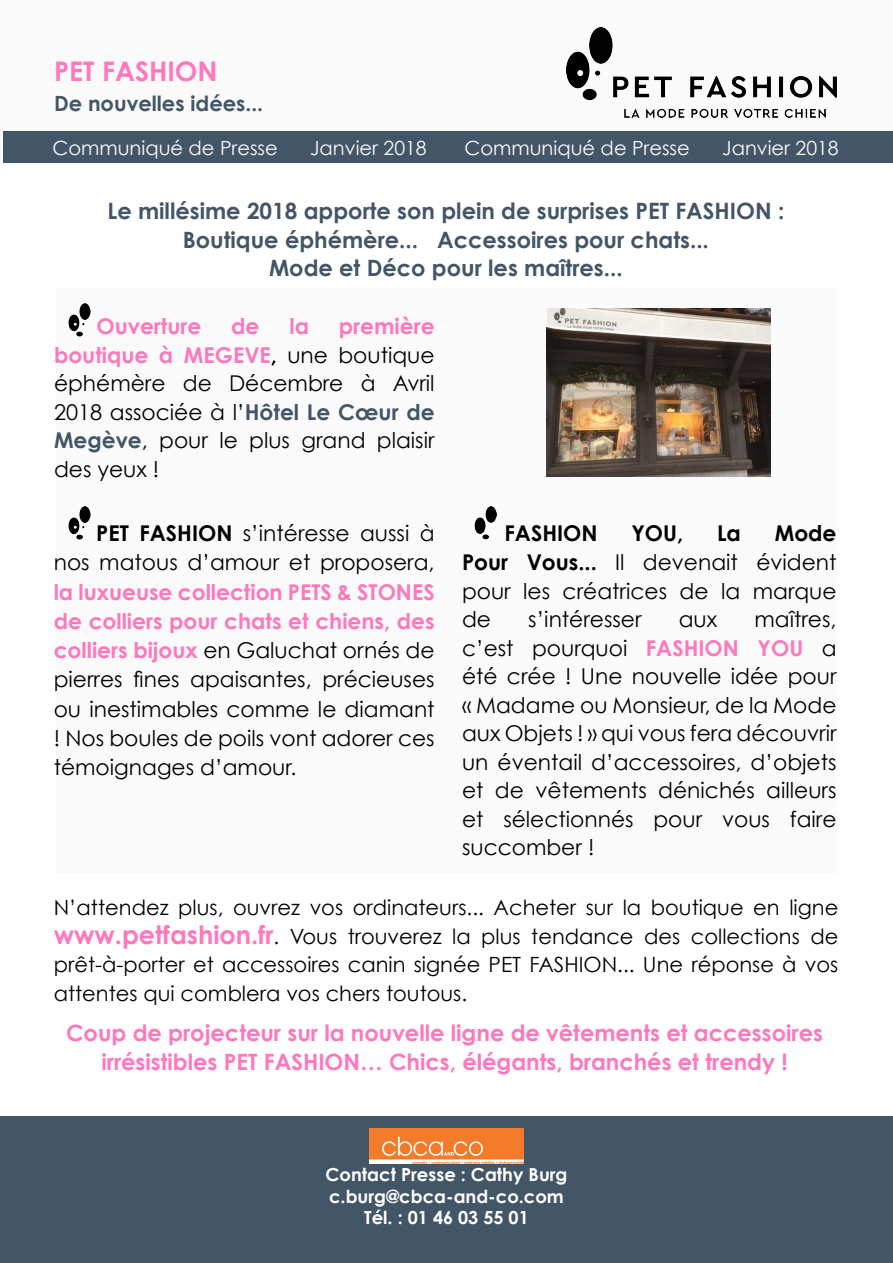
<style>
.page{position:relative;width:893px;height:1263px;background:#fff}
.page>*{position:absolute;margin:0;border:0;box-sizing:border-box;transform-origin:0 0}
.t1{font:700 27px "Century Gothic";color:#ff77bc}
.t2{font:700 22.5px "Century Gothic";color:#435667}
.t3{font:700 22.5px/28.5px "Century Gothic";color:#ff77bc;text-align:center}
.t4{font:21.75px/28.5px "Century Gothic";color:#000;text-align:justify}
.t5{font:700 21.75px "Century Gothic";color:#000}
.t6{font:700 21.75px "Century Gothic";color:#ff77bc}
.t7{font:21px/28.5px "Century Gothic";color:#000;text-align:justify}
.t8{font:700 21px "Century Gothic";color:#435667}
.t9{font:19.5px "Century Gothic";color:#fafafa}
.t10{font:700 18px "Century Gothic";color:#fff}
.s1{font-weight:700;color:#ff77bc}
.s2{font-weight:700}
.s3{font-weight:700;color:#435667}
.s4{font-weight:700;font-size:25.5px;color:#ff77bc}
</style>
<div class="page">
<div style="left:56px;top:288px;width:781px;height:585px;background:#fafafa"></div>
<div style="left:3px;top:0;width:890px;height:162px;background:#fafafa"></div>
<img style="left:567px;top:27px;width:269px;height:91px">
<div style="left:0;top:1116px;width:893px;height:147px;background:#435667"></div>
<img style="left:369px;top:1128px;width:155px;height:35px">
<div style="left:0;top:132px;width:893px;height:31px;background:#435667"></div>
<img style="left:69px;top:304px;width:22px;height:33px">
<img style="left:69px;top:507px;width:22px;height:33px">
<img style="left:475px;top:507px;width:21px;height:33px">
<hr style="left:0;top:0;width:2px;height:162px;background:#fafafa">
<img style="left:546px;top:308px;width:224px;height:169px">
<p class="t1" style="left:54px;top:54px;width:165px">PET FASHION</p>
<p class="t8" style="left:54px;top:90px;width:211px">De nouvelles idées...</p>
<p class="t9" style="left:52px;top:136px;width:227px">Communiqué de Presse</p>
<p class="t9" style="left:310px;top:136px;width:118px">Janvier 2018</p>
<p class="t9" style="left:464px;top:136px;width:227px">Communiqué de Presse</p>
<p class="t9" style="left:722px;top:136px;width:118px">Janvier 2018</p>
<p class="t2" style="left:107px;top:197px;width:678px">Le millésime 2018 apporte son plein de surprises PET FASHION :</p>
<p class="t2" style="left:183px;top:225px;width:528px">Boutique éphémère... Accessoires pour chats...</p>
<p class="t2" style="left:269px;top:254px;width:355px">Mode et Déco pour les maîtres...</p>
<p class="t4" style="left:54px;top:312px;width:382px;text-indent:285px"><span class="s1">première boutique à MEGEVE</span><span class="s2">,</span> une boutique éphémère de Décembre à Avril 2018 associée à l’<span class="s3">Hôtel Le Cœur de Megève</span>, pour le plus grand plaisir des yeux !</p>
<p class="t6" style="left:97px;top:313px;width:106px">Ouverture</p>
<p class="t6" style="left:231px;top:313px;width:30px">de</p>
<p class="t6" style="left:289px;top:313px;width:21px">la</p>
<p class="t4" style="left:54px;top:518px;width:382px;line-height:29.2px;text-indent:43px"><span class="s2">PET FASHION</span> s’intéresse aussi à nos matous d’amour et proposera, <span class="s1">la luxueuse collection PETS &amp; STONES de colliers pour chats et chiens, des colliers bijoux</span> en Galuchat ornés de pierres fines apaisantes, précieuses ou inestimables comme le diamant ! Nos boules de poils vont adorer ces témoignages d’amour.</p>
<p class="t5" style="left:504px;top:519px;width:95px">FASHION</p>
<p class="t5" style="left:631px;top:519px;width:53px">YOU,</p>
<p class="t5" style="left:717px;top:519px;width:25px">La</p>
<p class="t4" style="left:462px;top:518px;width:376px;text-indent:313px"><span class="s2">Mode Pour Vous...</span> Il devenait évident pour les créatrices de la marque de</p>
<p class="t4" style="left:528px;top:605px;width:115px">s’intéresser</p>
<p class="t4" style="left:679px;top:605px;width:40px">aux</p>
<p class="t4" style="left:462px;top:605px;width:376px;text-indent:292px">maîtres, c’est pourquoi <span class="s1">FASHION YOU</span> a été crée ! Une nouvelle idée pour « Madame ou Monsieur, de la Mode aux Objets ! » qui vous fera découvrir un éventail d’accessoires, d’objets et de vêtements dénichés ailleurs et sélectionnés pour vous faire succomber !</p>
<p class="t7" style="left:54px;top:893px;width:786px">N’attendez plus, ouvrez vos ordinateurs... Acheter sur la boutique en ligne <span class="s4">www.petfashion.fr</span>. Vous trouverez la plus tendance des collections de prêt-à-porter et accessoires canin signée PET FASHION... Une réponse à vos attentes qui comblera vos chers toutous.</p>
<p class="t3" style="left:66px;top:1018px;width:758px">Coup de projecteur sur la nouvelle ligne de vêtements et accessoires irrésistibles PET FASHION… Chics, élégants, branchés et trendy !</p>
<p class="t10" style="left:326px;top:1163px;width:243px">Contact Presse : Cathy Burg</p>
<p class="t10" style="left:329px;top:1185px;width:236px">c.burg@cbca-and-co.com</p>
<p class="t10" style="left:364px;top:1206px;width:166px">Tél. : 01 46 03 55 01</p>
</div>
